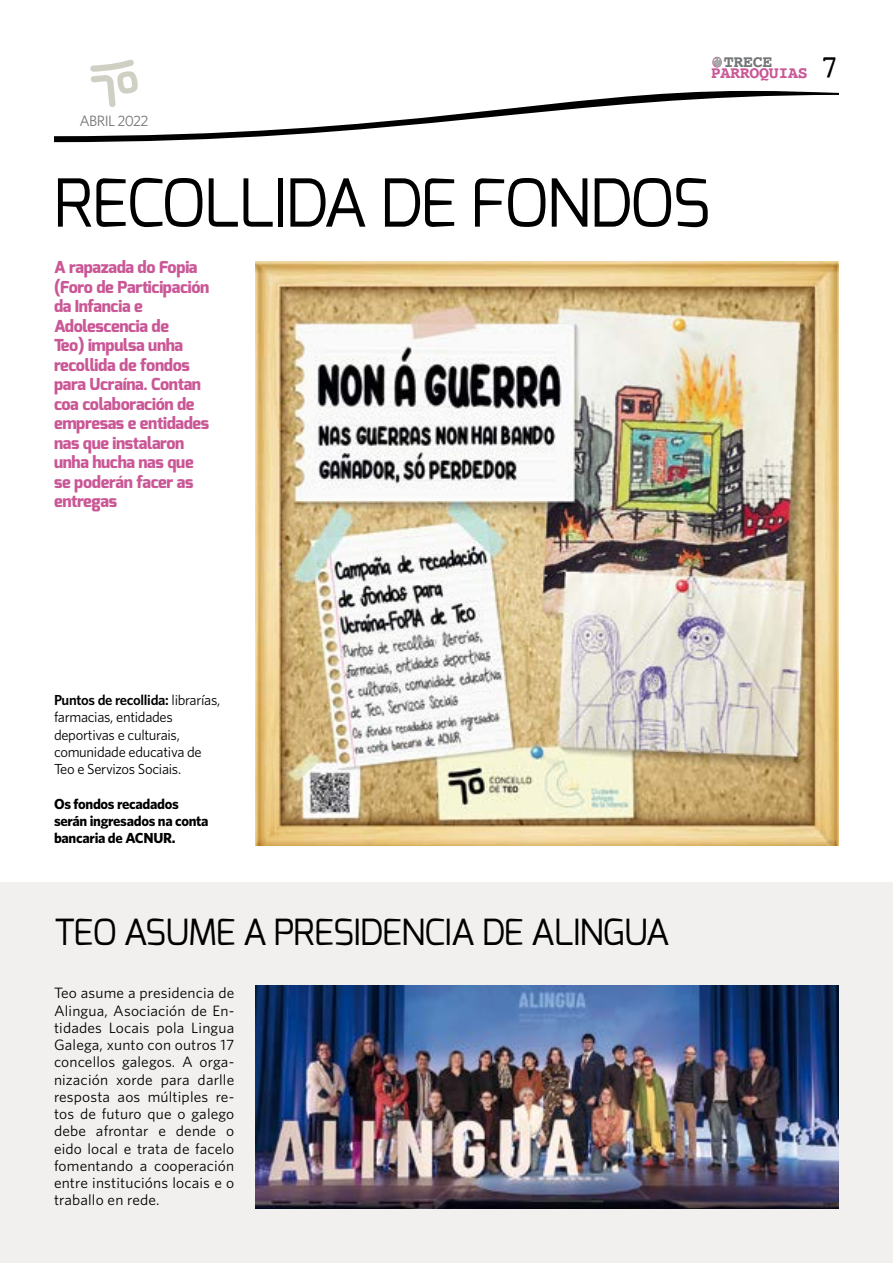
<style>
.page{position:relative;width:893px;height:1263px;background:#fff}
.page>*{position:absolute;margin:0;border:0;box-sizing:border-box;transform-origin:0 0}
.t1{font:66px "Exo";letter-spacing:-.03em;color:#000}
.t2{font:36px "Exo";letter-spacing:-.03em;color:#000}
.t3{font:31.5px "Courier";color:#000}
.t4{font:700 16.65px "Courier";letter-spacing:-.02em;color:#ca5796}
.t5{font:700 16.65px "Courier";letter-spacing:-.02em;color:#737576}
.t6{font:800 16.5px/19.5px "Exo";letter-spacing:-.02em;color:#ca5796}
.t7{font:15px/17.2px "Whitney";letter-spacing:.01em;color:#000;text-align:justify}
.t8{font:15px "Whitney";letter-spacing:-.04em;color:#737576}
.t9{font:14.55px/17.2px "Whitney";letter-spacing:-.02em;color:#000}
.t10{font:700 14.55px/17.2px "Whitney";letter-spacing:-.02em;color:#000}
.s1{font-weight:600}
</style>
<div class="page">
<div style="left:0;top:882px;width:893px;height:381px;background:#f1f0ee"></div>
<img style="left:256px;top:261px;width:583px;height:585px">
<img style="left:256px;top:986px;width:583px;height:223px">
<svg style="left:54px;top:58px;width:785px;height:84px"></svg>
<p class="t8" style="left:79px;top:110px;width:71px">ABRIL 2022</p>
<p class="t5" style="left:724px;top:48px;width:50px">TRECE</p>
<p class="t4" style="left:711px;top:60px;width:98px">PARROQUIAS</p>
<h3 class="t3" style="left:820px;top:43px;width:20px">7</h3>
<h1 class="t1" style="left:54px;top:160px;width:658px">RECOLLIDA DE FONDOS</h1>
<p class="t6" style="left:54px;top:257px;width:157px">A rapazada do Fopia (Foro de Participación da Infancia e<br>Adolescencia de<br>Teo) impulsa unha recollida de fondos para Ucraína. Contan coa colaboración de empresas e entidades nas que instalaron unha hucha nas que se poderán facer as entregas</p>
<p class="t9" style="left:54px;top:691px;width:168px"><span class="s1">Puntos de recollida:</span> librarías, farmacias, entidades deportivas e culturais, comunidade educativa de<br>Teo e Servizos Sociais.</p>
<p class="t10" style="left:54px;top:794px;width:156px">Os fondos recadados serán ingresados na conta bancaria de ACNUR.</p>
<h2 class="t2" style="left:54px;top:909px;width:617px">TEO ASUME A PRESIDENCIA DE ALINGUA</h2>
<p class="t7" style="left:54px;top:984px;width:182px">Teo asume a presidencia de Alingua, Asociación de En&shy;tidades Locais pola Lingua Galega, xunto con outros 17 concellos galegos. A orga&shy;nización xorde para darlle resposta aos múltiples re&shy;tos de futuro que o galego debe afrontar e dende o eido local e trata de facelo fomentando a cooperación entre institucións locais e o traballo en rede.</p>
</div>
